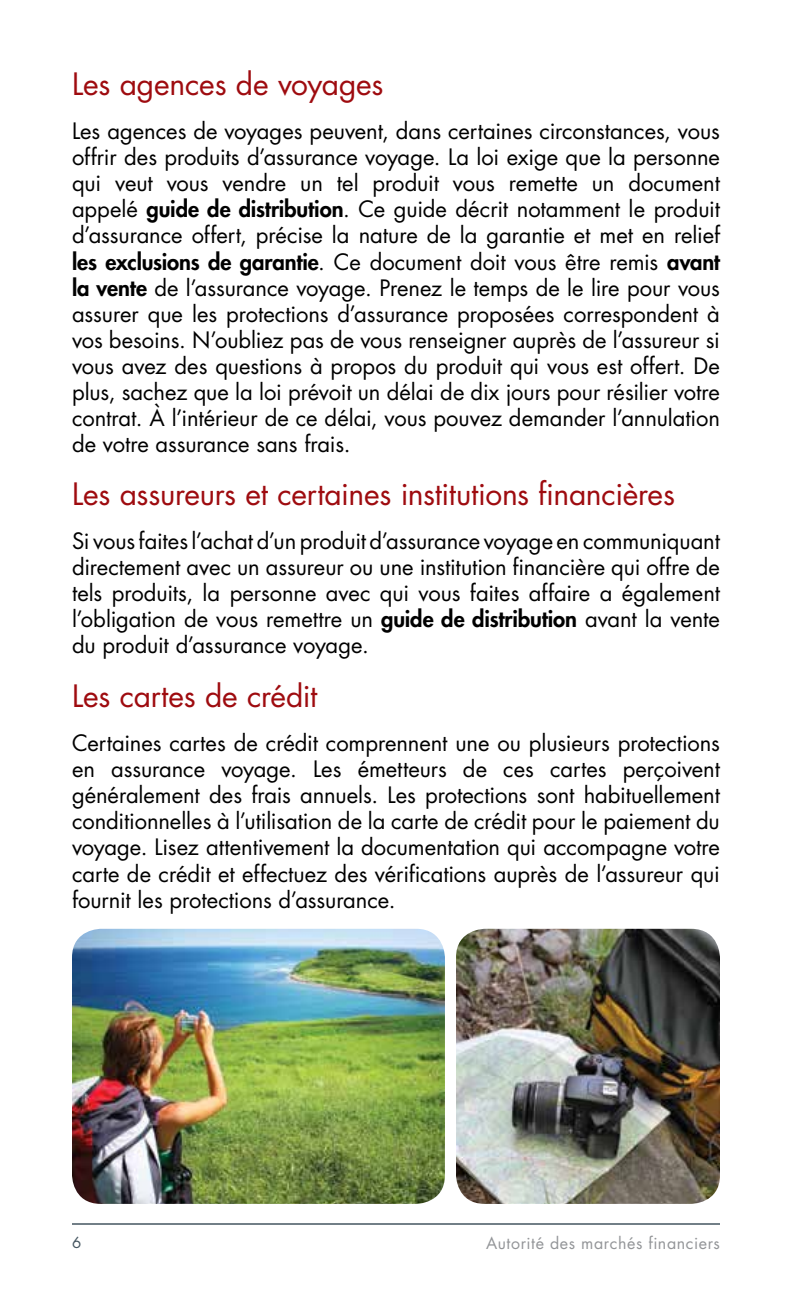
<style>
.page{position:relative;width:792px;height:1296px;background:#fff}
.page>*{position:absolute;margin:0;border:0;box-sizing:border-box;transform-origin:0 0}
.t1{font:30px "Futura";letter-spacing:-.005em;color:#9e0b0f}
.t2{font:22px/26px "Futura";letter-spacing:-.005em;color:#000;text-align:justify}
.t3{font:16px "Futura";letter-spacing:.04em;color:#939598}
.t4{font:15px "Futura";color:#455560}
.s1{font-weight:800}
</style>
<div class="page">
<img style="left:72px;top:929px;width:373px;height:275px">
<img style="left:456px;top:929px;width:264px;height:275px">
<hr style="left:72px;top:1223px;width:648px;height:2px;background:#455560">
<h1 class="t1" style="left:72px;top:64px;width:313px">Les agences de voyages</h1>
<p class="t2" style="left:72px;top:118px;width:650px">Les agences de voyages peuvent, dans certaines circonstances, vous offrir des produits d’assurance voyage. La loi exige que la personne qui veut vous vendre un tel produit vous remette un document appelé <span class="s1">guide de distribution</span>. Ce guide décrit notamment le produit d’assurance offert, précise la nature de la garantie et met en relief <span class="s1">les exclusions de garantie</span>. Ce document doit vous être remis <span class="s1">avant la vente</span> de l’assurance voyage. Prenez le temps de le lire pour vous assurer que les protections d’assurance proposées correspondent à vos besoins. N’oubliez pas de vous renseigner auprès de l’assureur si vous avez des questions à propos du produit qui vous est offert. De plus, sachez que la loi prévoit un délai de dix jours pour résilier votre contrat. À l’intérieur de ce délai, vous pouvez demander l’annulation de votre assurance sans frais.</p>
<h1 class="t1" style="left:72px;top:474px;width:605px">Les assureurs et certaines institutions financières</h1>
<p class="t2" style="left:72px;top:528px;width:650px">Si vous faites l’achat d’un produit d’assurance voyage en communiquant directement avec un assureur ou une institution financière qui offre de tels produits, la personne avec qui vous faites affaire a également l’obligation de vous remettre un <span class="s1">guide de distribution</span> avant la vente du produit d’assurance voyage.</p>
<h1 class="t1" style="left:72px;top:676px;width:247px">Les cartes de crédit</h1>
<p class="t2" style="left:72px;top:730px;width:650px">Certaines cartes de crédit comprennent une ou plusieurs protections en assurance voyage. Les émetteurs de ces cartes perçoivent généralement des frais annuels. Les protections sont habituellement conditionnelles à l’utilisation de la carte de crédit pour le paiement du voyage. Lisez attentivement la documentation qui accompagne votre carte de crédit et effectuez des vérifications auprès de l’assureur qui fournit les protections d’assurance.</p>
<p class="t4" style="left:72px;top:1232px;width:11px">6</p>
<p class="t3" style="left:486px;top:1232px;width:235px">Autorité des marchés financiers</p>
</div>
